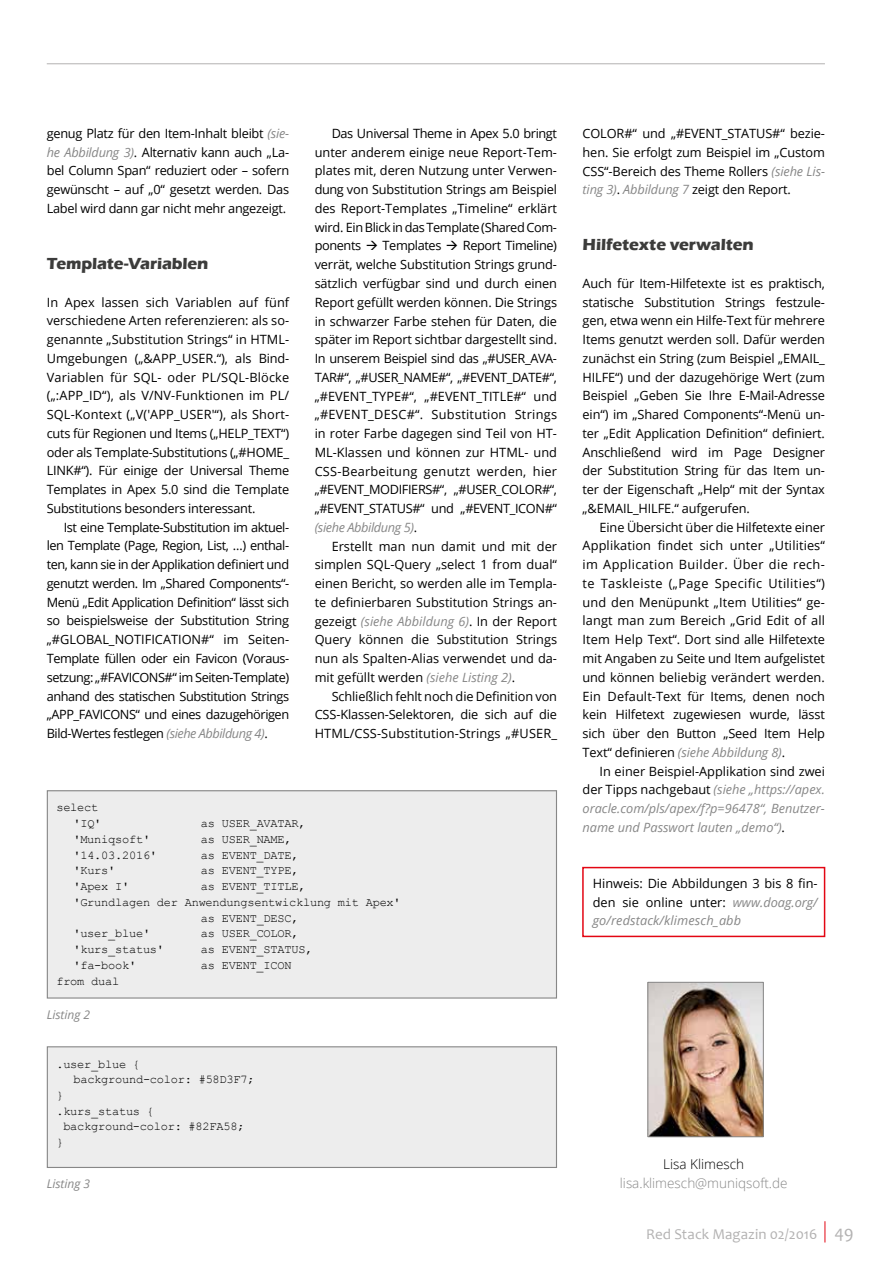
<style>
.page{position:relative;width:893px;height:1263px;background:#fff}
.page>*{position:absolute;margin:0;border:0;box-sizing:border-box;transform-origin:0 0}
.t1{font:700 16.5px "Eras ITC";letter-spacing:-.005em;color:#3c3c3b}
.t2{font:15px "Candara";letter-spacing:.005em;color:#b3b2b2}
.t3{font:300 13.5px "Open Sans";color:#878787}
.t4{font:300 13.5px "Open Sans";color:#000}
.t5{font:12.75px/18.8px "Open Sans";letter-spacing:-.01em;color:#000;text-align:justify}
.t6{font:italic 12.75px/18.8px "Open Sans";color:#878787;text-align:justify}
.t7{font:12px/15.8px "Courier New";letter-spacing:-.02em;color:#000;text-align:right}
.t8{font:italic 12px "Open Sans";color:#878787}
.s1{font-style:italic;color:#878787}
.s2{font-style:normal;color:#000}
.s3{font-size:18px}
</style>
<div class="page">
<svg style="left:825px;top:1221px;width:1px;height:21px"></svg>
<hr style="left:47px;top:64px;width:778px;height:1px;background:#b3b2b2">
<div style="left:47px;top:791px;width:509px;height:207px;background:#ededed"></div>
<div style="left:47px;top:790px;width:510px;height:208px;border:1px solid #878787"></div>
<div style="left:47px;top:1047px;width:509px;height:120px;background:#ededed"></div>
<div style="left:47px;top:1046px;width:510px;height:122px;border:1px solid #878787"></div>
<img style="left:650px;top:984px;width:111px;height:151px">
<div style="left:648px;top:982px;width:115px;height:155px;border:1px solid #878787"></div>
<div style="left:582px;top:867px;width:243px;height:70px;border:2px solid #e30613"></div>
<p class="t5" style="left:47px;top:123px;width:244px">genug Platz für den Item-Inhalt bleibt <span class="s1">(sie&shy;he Abbildung 3)</span>. Alternativ kann auch „La&shy;bel Column Span“ reduziert oder – sofern gewünscht – auf „0“ gesetzt werden. Das Label wird dann gar nicht mehr angezeigt.</p>
<p class="t1" style="left:47px;top:254px;width:163px">Template-Variablen</p>
<p class="t5" style="left:47px;top:292px;width:244px">In Apex lassen sich Variablen auf fünf verschiedene Arten referenzieren: als so&shy;genannte „Substitution Strings“ in HTML-Umgebungen („&amp;APP_USER.“), als Bind-Variablen für SQL- oder PL/SQL-Blöcke („:APP_ID“), als V/NV-Funktionen im PL/ SQL-Kontext („V('APP_USER'“), als Short&shy;cuts für Regionen und Items („HELP_TEXT“) oder als Template-Substitutions („#HOME_ LINK#“). Für einige der Universal Theme Templates in Apex 5.0 sind die Template Substitutions besonders interessant.</p>
<p class="t5" style="left:47px;top:517px;width:244px;text-indent:17px">Ist eine Template-Substitution im aktuel&shy;len Template (Page, Region, List, …) enthal&shy;ten, kann sie in der Applikation definiert und genutzt werden. Im „Shared Components“- Menü „Edit Application Definition“ lässt sich so beispielsweise der Substitution String „#GLOBAL_NOTIFICATION#“ im Seiten-Template füllen oder ein Favicon (Voraus&shy;setzung: „#FAVICONS#“ im Seiten-Template) anhand des statischen Substitution Strings „APP_FAVICONS“ und eines dazugehörigen Bild-Wertes festlegen <span class="s1">(siehe Abbildung 4)</span>.</p>
<p class="t5" style="left:315px;top:124px;width:244px;text-indent:17px">Das Universal Theme in Apex 5.0 bringt unter anderem einige neue Report-Tem&shy;plates mit, deren Nutzung unter Verwen&shy;dung von Substitution Strings am Beispiel des Report-Templates „Timeline“ erklärt wird. Ein Blick in das Template (Shared Com&shy;ponents → Templates → Report Timeline) verrät, welche Substitution Strings grund&shy;sätzlich verfügbar sind und durch einen Report gefüllt werden können. Die Strings in schwarzer Farbe stehen für Daten, die später im Report sichtbar dargestellt sind.<br>In unserem Beispiel sind das „#USER_AVA-TAR#“, „#USER_NAME#“, „#EVENT_DATE#“, „#EVENT_TYPE#“, „#EVENT_TITLE#“ und „#EVENT_DESC#“. Substitution Strings in roter Farbe dagegen sind Teil von HT-ML-Klassen und können zur HTML- und CSS-Bearbeitung genutzt werden, hier „#EVENT_MODIFIERS#“, „#USER_COLOR#“, „#EVENT_STATUS#“ und „#EVENT_ICON#“ <span class="s1">(siehe Abbildung 5)</span>.</p>
<p class="t5" style="left:315px;top:536px;width:244px;text-indent:17px">Erstellt man nun damit und mit der simplen SQL-Query „select 1 from dual“ einen Bericht, so werden alle im Templa&shy;te definierbaren Substitution Strings an&shy;gezeigt <span class="s1">(siehe Abbildung 6)</span>. In der Report Query können die Substitution Strings nun als Spalten-Alias verwendet und da&shy;mit gefüllt werden <span class="s1">(siehe Listing 2)</span>.</p>
<p class="t5" style="left:315px;top:686px;width:244px;text-indent:17px">Schließlich fehlt noch die Definition von CSS-Klassen-Selektoren, die sich auf die HTML/CSS-Substitution-Strings „#USER_</p>
<p class="t7" style="left:56px;top:799px;width:47px">select 'IQ'</p>
<p class="t7" style="left:201px;top:815px;width:106px">as USER_AVATAR,</p>
<p class="t7" style="left:73px;top:831px;width:78px">'Muniqsoft'</p>
<p class="t7" style="left:201px;top:831px;width:92px">as USER_NAME,</p>
<p class="t7" style="left:73px;top:847px;width:85px">'14.03.2016'</p>
<p class="t7" style="left:201px;top:847px;width:99px">as EVENT_DATE,</p>
<p class="t7" style="left:73px;top:862px;width:43px">'Kurs'</p>
<p class="t7" style="left:201px;top:862px;width:99px">as EVENT_TYPE,</p>
<p class="t7" style="left:73px;top:878px;width:57px">'Apex I'</p>
<p class="t7" style="left:201px;top:878px;width:106px">as EVENT_TITLE,</p>
<p class="t7" style="left:73px;top:894px;width:329px">'Grundlagen der Anwendungsentwicklung mit Apex'</p>
<p class="t7" style="left:201px;top:910px;width:99px">as EVENT_DESC,</p>
<p class="t7" style="left:73px;top:925px;width:78px">'user_blue'</p>
<p class="t7" style="left:201px;top:925px;width:99px">as USER_COLOR,</p>
<p class="t7" style="left:73px;top:941px;width:92px">'kurs_status'</p>
<p class="t7" style="left:201px;top:941px;width:113px">as EVENT_STATUS,</p>
<p class="t7" style="left:73px;top:957px;width:64px">'fa-book'</p>
<p class="t7" style="left:201px;top:957px;width:92px">as EVENT_ICON</p>
<p class="t7" style="left:56px;top:972px;width:64px">from dual</p>
<p class="t8" style="left:47px;top:1006px;width:45px">Listing 2</p>
<p class="t7" style="left:56px;top:1055px;width:85px">.user_blue {</p>
<p class="t7" style="left:73px;top:1071px;width:183px">background-color: #58D3F7;</p>
<p class="t7" style="left:56px;top:1087px;width:9px">}</p>
<p class="t7" style="left:56px;top:1103px;width:99px">.kurs_status {</p>
<p class="t7" style="left:63px;top:1118px;width:183px">background-color: #82FA58;</p>
<p class="t7" style="left:56px;top:1134px;width:9px">}</p>
<p class="t8" style="left:47px;top:1175px;width:45px">Listing 3</p>
<p class="t5" style="left:583px;top:124px;width:244px">COLOR#“ und „#EVENT_STATUS#“ bezie&shy;hen. Sie erfolgt zum Beispiel im „Custom CSS“-Bereich des Theme Rollers <span class="s1">(siehe Lis&shy;ting 3)</span>. <span class="s1">Abbildung 7</span> zeigt den Report.</p>
<p class="t1" style="left:583px;top:235px;width:173px">Hilfetexte verwalten</p>
<p class="t5" style="left:583px;top:273px;width:244px">Auch für Item-Hilfetexte ist es praktisch, statische Substitution Strings festzule&shy;gen, etwa wenn ein Hilfe-Text für mehrere Items genutzt werden soll. Dafür werden zunächst ein String (zum Beispiel „EMAIL_ HILFE“) und der dazugehörige Wert (zum Beispiel „Geben Sie Ihre E-Mail-Adresse ein“) im „Shared Components“-Menü un&shy;ter „Edit Application Definition“ definiert.<br>Anschließend wird im Page Designer der Substitution String für das Item un&shy;ter der Eigenschaft „Help“ mit der Syntax „&amp;EMAIL_HILFE.“ aufgerufen.</p>
<p class="t5" style="left:583px;top:517px;width:244px;text-indent:17px">Eine Übersicht über die Hilfetexte einer Applikation findet sich unter „Utilities“ im Application Builder. Über die rech&shy;te Taskleiste („Page Specific Utilities“) und den Menüpunkt „Item Utilities“ ge&shy;langt man zum Bereich „Grid Edit of all Item Help Text“. Dort sind alle Hilfetexte mit Angaben zu Seite und Item aufgelistet und können beliebig verändert werden.<br>Ein Default-Text für Items, denen noch kein Hilfetext zugewiesen wurde, lässt sich über den Button „Seed Item Help Text“ definieren <span class="s1">(siehe Abbildung 8)</span>.</p>
<p class="t6" style="left:583px;top:761px;width:244px;text-indent:17px"><span class="s2">In einer Beispiel-Applikation sind zwei der Tipps nachgebaut</span> (siehe „https://apex. oracle.com/pls/apex/f?p=96478“, Benutzer&shy;name und Passwort lauten „demo“)<span class="s2">.</span></p>
<p class="t5" style="left:593px;top:873px;width:227px">Hinweis: Die Abbildungen 3 bis 8 fin&shy;den sie online unter: <span class="s1">www.doag.org/ go/redstack/klimesch_abb</span></p>
<p class="t4" style="left:663px;top:1155px;width:82px">Lisa Klimesch</p>
<p class="t3" style="left:620px;top:1174px;width:169px">lisa.klimesch@muniqsoft.de</p>
<p class="t2" style="left:646px;top:1224px;width:209px">Red Stack Magazin 02/2016 <span class="s3">49</span></p>
</div>
